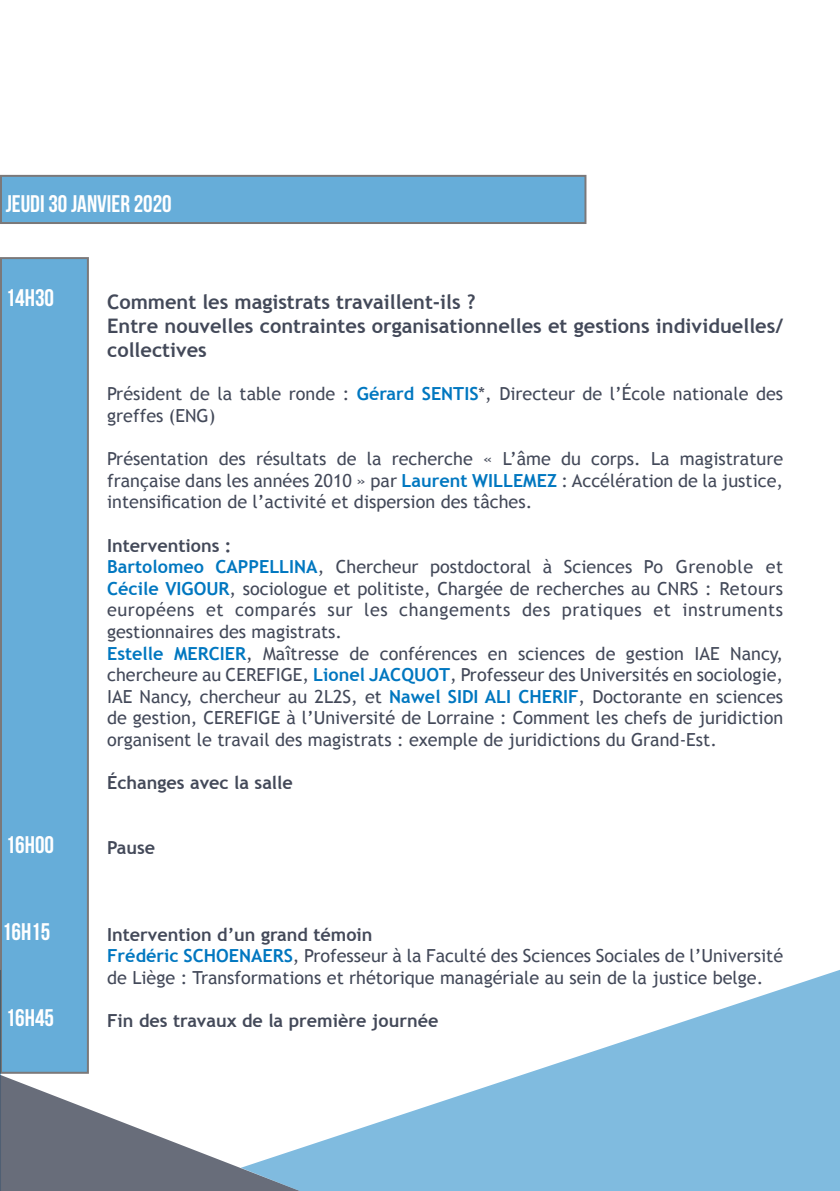
<style>
.page{position:relative;width:840px;height:1191px;background:#fff}
.page>*{position:absolute;margin:0;border:0;box-sizing:border-box;transform-origin:0 0}
.t1{font:700 24px "Bebas Neue";color:#fff}
.t2{font:700 20px/24px "Trebuchet MS";color:#434959}
.t3{font:18px/21.6px "Trebuchet MS";color:#434959}
.t4{font:700 18px "Trebuchet MS";color:#434959}
.s1{font-weight:700;color:#0077c0}
.s2{font-weight:700}
.s3{font-style:inherit}
</style>
<div class="page">
<svg style="left:0;top:1073px;width:240px;height:118px"></svg>
<svg style="left:240px;top:970px;width:599px;height:221px;fill:#80bbdf"></svg>
<div style="left:1px;top:258px;width:87px;height:814px;background:#66add9"></div>
<div style="left:1px;top:176px;width:584px;height:47px;background:#66add9"></div>
<h1 class="t1" style="left:6px;top:190px;width:167px">JEUDI 30 JANVIER 2020</h1>
<h1 class="t1" style="left:6px;top:284px;width:50px">14H30</h1>
<p class="t2" style="left:107px;top:290px;width:677px">Comment les magistrats travaillent-ils ?<br>Entre nouvelles contraintes organisationnelles et gestions individuelles/ collectives</p>
<p class="t3" style="left:107px;top:383px;width:677px">Président de la table ronde : <span class="s1">Gérard</span> <span class="s1">SENTIS</span>*, Directeur de l’École nationale des greffes (ENG)</p>
<p class="t3" style="left:107px;top:448px;width:677px;text-align:justify">Présentation des résultats de la recherche « L’âme du corps. La magistrature française dans les années 2010 » par <span class="s1">Laurent</span> <span class="s1">WILLEMEZ</span> : Accélération de la justice, intensification de l’activité et dispersion des tâches.</p>
<p class="t3" style="left:107px;top:534px;width:677px"><span class="s2">Interventions :<br></span><span class="s1">Bartolomeo</span> <span class="s1">CAPPELLINA</span>, Chercheur postdoctoral à Sciences Po Grenoble et <span class="s1">Cécile</span> <span class="s1">VIGOUR</span>, sociologue et politiste, Chargée de recherches au CNRS : Retours européens et comparés sur les changements des pratiques et instruments gestionnaires des magistrats.<br><span class="s1">Estelle</span> <span class="s1">MERCIER</span>, Maîtresse de conférences en sciences de gestion IAE Nancy, chercheure au CEREFIGE, <span class="s1">Lionel</span> <span class="s1">JACQUOT</span>, Professeur des Universités en sociologie, IAE Nancy, chercheur au 2L2S, et <span class="s1">Nawel</span> <span class="s1">SIDI ALI CHERIF</span><span class="s3">,</span> Doctorante en sciences de gestion, CEREFIGE à l’Université de Lorraine : Comment les chefs de juridiction organisent le travail des magistrats : exemple de juridictions du Grand-Est.</p>
<p class="t4" style="left:107px;top:771px;width:187px">Échanges avec la salle</p>
<h1 class="t1" style="left:6px;top:832px;width:50px">16H00</h1>
<p class="t4" style="left:107px;top:836px;width:50px">Pause</p>
<h1 class="t1" style="left:2px;top:918px;width:50px">16H15</h1>
<h1 class="t1" style="left:6px;top:1004px;width:50px">16H45</h1>
<p class="t3" style="left:107px;top:923px;width:677px"><span class="s2">Intervention d’un grand témoin<br></span><span class="s1">Frédéric</span> <span class="s1">SCHOENAERS</span>, Professeur à la Faculté des Sciences Sociales de l’Université de Liège : Transformations et rhétorique managériale au sein de la justice belge.</p>
<p class="t4" style="left:107px;top:1009px;width:332px">Fin des travaux de la première journée</p>
</div>
